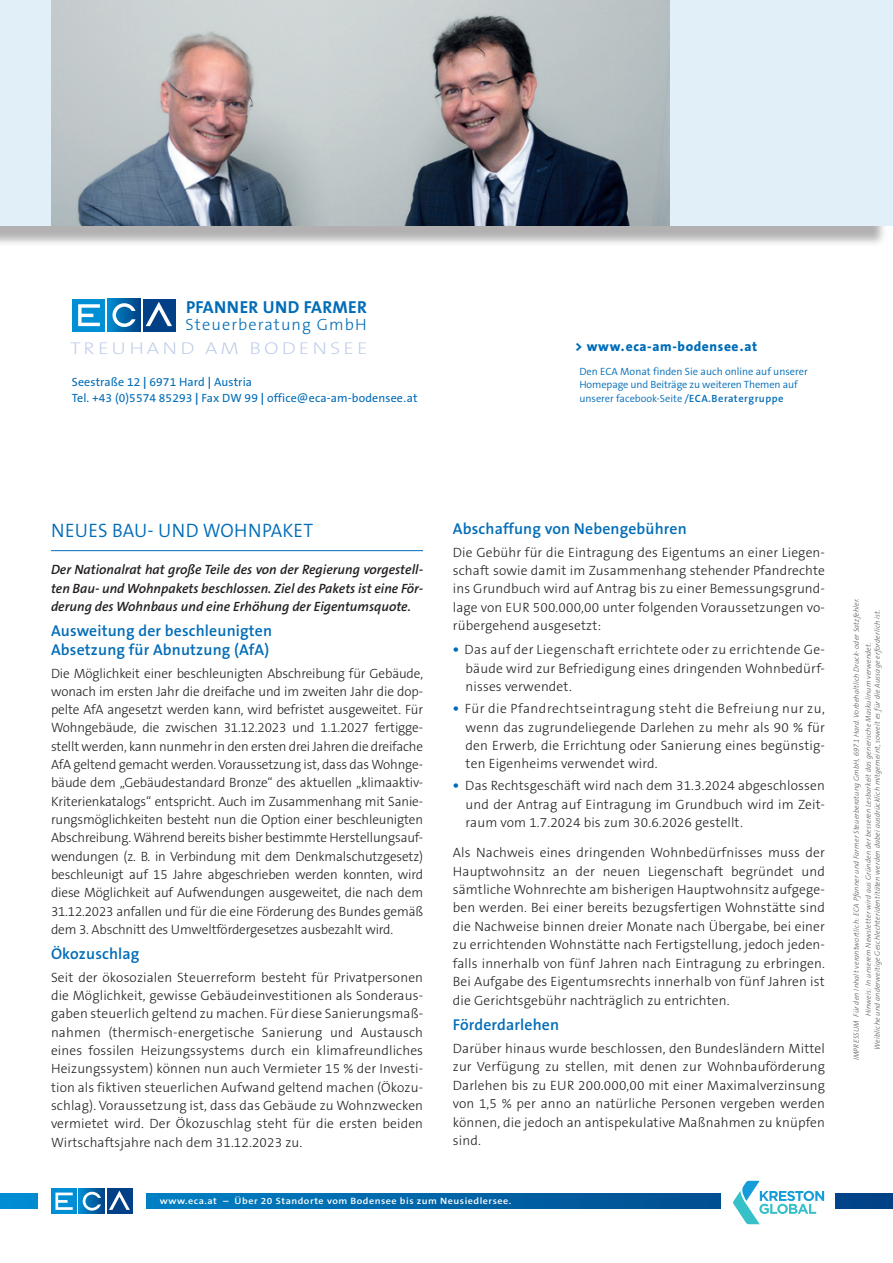
<style>
.page{position:relative;width:893px;height:1263px;background:#fff}
.page>*{position:absolute;margin:0;border:0;box-sizing:border-box;transform-origin:0 0}
.t1{font:300 19.5px "The Sans B4";letter-spacing:.01em;color:#006cb7}
.t2{font:700 17.4px "The Sans B7";letter-spacing:.015em;color:#006cb7}
.t3{font:200 17.1px "The Sans B2";letter-spacing:.15em;color:#bacae7;scale:1.2 1}
.t4{font:300 16.35px "The Sans B3";letter-spacing:.065em;color:#006cb7}
.t5{font:600 15.75px "The Sans B6";letter-spacing:.01em;color:#006cb7}
.t6{font:300 13.5px/18.3px "The Sans B3";letter-spacing:.01em;color:#231f20;text-align:justify}
.t7{font:italic 600 13.5px/18.3px "The Sans B6";color:#231f20;text-align:justify}
.t8{font:300 13.5px "The Sans B3";letter-spacing:.03em;color:#231f20}
.t9{font:300 13.5px "The Sans B3";letter-spacing:.04em;color:#231f20}
.t10{font:800 13.5px "The Sans B8";letter-spacing:.045em;color:#006cb7}
.t11{font:12px "The Sans B5 Plain";letter-spacing:.01em;color:#006cb7}
.t12{font:300 10.5px "The Sans B4";color:#006cb7}
.t13{font:600 9.3px "The Sans B6";letter-spacing:.05em;color:#fff;scale:1.1 1}
.bodytext{font:italic 300 7.5px "The Sans B3";letter-spacing:.02em;color:#57585a}
.s1{font-family:"The Sans B7";font-weight:700}
.s2{font-family:"The Sans B5 Plain";font-weight:400}
.s3{font-family:"The Sans B6";font-weight:600}
.s4{font-family:"The Sans B7";font-weight:700;font-size:15px;color:#006cb7}
</style>
<div class="page">
<hr style="left:51px;top:550px;width:372px;height:1px;background:#006cb7">
<div style="left:0;top:0;width:888px;height:247px;background:#231f20;opacity:.35"></div>
<div style="left:0;top:0;width:893px;height:225px;background:#e1eff9"></div>
<div style="left:72px;top:299px;width:33px;height:32px;background:#008fd5"></div>
<svg style="left:78px;top:304px;width:22px;height:22px"></svg>
<div style="left:108px;top:299px;width:32px;height:32px;background:linear-gradient(to right,#008cd1,#014587)"></div>
<svg style="left:112px;top:303px;width:24px;height:24px"></svg>
<div style="left:143px;top:299px;width:33px;height:32px;background:#014086"></div>
<svg style="left:146px;top:302px;width:26px;height:24px"></svg>
<svg style="left:0;top:1194px;width:893px;height:14px;background:#0165a8"></svg>
<div style="left:38px;top:1176px;width:107px;height:52px;background:#fff"></div>
<div style="left:51px;top:1188px;width:26px;height:26px;background:#008fd5"></div>
<svg style="left:55px;top:1192px;width:18px;height:18px"></svg>
<svg style="left:79px;top:1188px;width:26px;height:26px"></svg>
<svg style="left:83px;top:1192px;width:18px;height:18px"></svg>
<div style="left:107px;top:1188px;width:26px;height:26px;background:#014086"></div>
<svg style="left:109px;top:1190px;width:21px;height:20px"></svg>
<div style="left:721px;top:1176px;width:113px;height:52px;background:#fff"></div>
<svg style="left:733px;top:1181px;width:91px;height:43px"></svg>
<img style="left:51px;top:0;width:279px;height:225px">
<img style="left:330px;top:0;width:340px;height:225px">
<p class="t2" style="left:186px;top:297px;width:182px">PFANNER UND FARMER</p>
<p class="t4" style="left:186px;top:316px;width:183px">Steuerberatung GmbH</p>
<p class="t3" style="left:70px;top:340px;width:249px">TREUHAND AM BODENSEE</p>
<p class="t11" style="left:72px;top:376px;width:182px">Seestraße 12 <span class="s1">|</span> 6971 Hard <span class="s1">|</span> Austria</p>
<p class="t11" style="left:72px;top:392px;width:347px">Tel. +43 (0)5574 85293 <span class="s1">|</span> Fax DW 99 <span class="s1">|</span> office@eca-am-bodensee.at</p>
<p class="t10" style="left:575px;top:339px;width:184px">&gt; www.eca-am-bodensee.at</p>
<p class="t12" style="left:579px;top:366px;width:230px">Den ECA Monat finden Sie auch online auf unserer</p>
<p class="t12" style="left:579px;top:379px;width:220px">Homepage und Beiträge zu weiteren Themen auf</p>
<p class="t12" style="left:579px;top:393px;width:206px">unserer facebook-Seite <span class="s2">/</span><span class="s3">ECA.Beratergruppe</span></p>
<p class="t1" style="left:51px;top:520px;width:264px">NEUES BAU- UND WOHNPAKET</p>
<p class="t7" style="left:51px;top:561px;width:374px">Der Nationalrat hat große Teile des von der Regierung vorgestell&shy;ten Bau- und Wohnpakets beschlossen. Ziel des Pakets ist eine För&shy;derung des Wohnbaus und eine Erhöhung der Eigentumsquote.</p>
<p class="t5" style="left:51px;top:623px;width:223px">Ausweitung der beschleunigten</p>
<p class="t5" style="left:51px;top:641px;width:220px">Absetzung für Abnutzung (AfA)</p>
<p class="t6" style="left:51px;top:665px;width:374px">Die Möglichkeit einer beschleunigten Abschreibung für Gebäude, wonach im ersten Jahr die dreifache und im zweiten Jahr die dop&shy;pelte AfA angesetzt werden kann, wird befristet ausgeweitet. Für Wohngebäude, die zwischen 31.12.2023 und 1.1.2027 fertigge&shy;stellt werden, kann nunmehr in den ersten drei Jahren die dreifache AfA geltend gemacht werden. Voraussetzung ist, dass das Wohnge&shy;bäude dem „Gebäudestandard Bronze“ des aktuellen „klimaaktiv-Kriterienkatalogs“ entspricht. Auch im Zusammenhang mit Sanie&shy;rungsmöglichkeiten besteht nun die Option einer beschleunigten Abschreibung. Während bereits bisher bestimmte Herstellungsauf&shy;wendungen (z. B. in Verbindung mit dem Denkmalschutzgesetz) beschleunigt auf 15 Jahre abgeschrieben werden konnten, wird diese Möglichkeit auf Aufwendungen ausgeweitet, die nach dem 31.12.2023 anfallen und für die eine Förderung des Bundes gemäß dem 3. Abschnitt des Umweltfördergesetzes ausbezahlt wird.</p>
<p class="t5" style="left:51px;top:946px;width:90px">Ökozuschlag</p>
<p class="t6" style="left:51px;top:969px;width:374px">Seit der ökosozialen Steuerreform besteht für Privatpersonen die Möglichkeit, gewisse Gebäudeinvestitionen als Sonderaus&shy;gaben steuerlich geltend zu machen. Für diese Sanierungsmaß&shy;nahmen (thermisch-energetische Sanierung und Austausch eines fossilen Heizungssystems durch ein klimafreundliches Heizungssystem) können nun auch Vermieter 15 % der Investi&shy;tion als fiktiven steuerlichen Aufwand geltend machen (Ökozu&shy;schlag). Voraussetzung ist, dass das Gebäude zu Wohnzwecken vermietet wird. Der Ökozuschlag steht für die ersten beiden Wirtschaftsjahre nach dem 31.12.2023 zu.</p>
<p class="t5" style="left:453px;top:520px;width:235px">Abschaffung von Nebengebühren</p>
<p class="t6" style="left:453px;top:544px;width:374px">Die Gebühr für die Eintragung des Eigentums an einer Liegen&shy;schaft sowie damit im Zusammenhang stehender Pfandrechte ins Grundbuch wird auf Antrag bis zu einer Bemessungsgrund&shy;lage von EUR 500.000,00 unter folgenden Voraussetzungen vo&shy;rübergehend ausgesetzt:</p>
<p class="t8" style="left:453px;top:643px;width:374px"><span class="s4">•</span> Das auf der Liegenschaft errichtete oder zu errichtende Ge-</p>
<p class="t6" style="left:466px;top:660px;width:361px">bäude wird zur Befriedigung eines dringenden Wohnbedürf&shy;nisses verwendet.</p>
<p class="t9" style="left:453px;top:701px;width:374px"><span class="s4">•</span> Für die Pfandrechtseintragung steht die Befreiung nur zu,</p>
<p class="t6" style="left:466px;top:718px;width:361px">wenn das zugrundeliegende Darlehen zu mehr als 90 % für den Erwerb, die Errichtung oder Sanierung eines begünstig&shy;ten Eigenheims verwendet wird.</p>
<p class="t6" style="left:453px;top:777px;width:373px"><span class="s4">•</span> Das Rechtsgeschäft wird nach dem 31.3.2024 abgeschlossen</p>
<p class="t6" style="left:466px;top:796px;width:361px">und der Antrag auf Eintragung im Grundbuch wird im Zeit&shy;raum vom 1.7.2024 bis zum 30.6.2026 gestellt.</p>
<p class="t6" style="left:453px;top:844px;width:374px">Als Nachweis eines dringenden Wohnbedürfnisses muss der Hauptwohnsitz an der neuen Liegenschaft begründet und sämtliche Wohnrechte am bisherigen Hauptwohnsitz aufgege&shy;ben werden. Bei einer bereits bezugsfertigen Wohnstätte sind die Nachweise binnen dreier Monate nach Übergabe, bei einer zu errichtenden Wohnstätte nach Fertigstellung, jedoch jeden&shy;falls innerhalb von fünf Jahren nach Eintragung zu erbringen.<br>Bei Aufgabe des Eigentumsrechts innerhalb von fünf Jahren ist die Gerichtsgebühr nachträglich zu entrichten.</p>
<p class="t5" style="left:453px;top:1017px;width:108px">Förderdarlehen</p>
<p class="t6" style="left:453px;top:1040px;width:374px">Darüber hinaus wurde beschlossen, den Bundesländern Mittel zur Verfügung zu stellen, mit denen zur Wohnbauförderung Darlehen bis zu EUR 200.000,00 mit einer Maximalverzinsung von 1,5 % per anno an natürliche Personen vergeben werden können, die jedoch an antispekulative Maßnahmen zu knüpfen sind.</p>
<p class="t13" style="left:160px;top:1196px;width:321px">www.eca.at – Über 20 Standorte vom Bodensee bis zum Neusiedlersee.</p>
<p class="bodytext" style="left:852px;top:1060px;width:463px;rotate:-90deg">IMPRESSUM Für den Inhalt verantwortlich: ECA Pfanner und Farmer Steuerberatung GmbH, 6971 Hard. Vorbehaltlich Druck- oder Satzfehler.</p>
<p class="bodytext" style="left:873px;top:1049px;width:442px;rotate:-90deg">Weibliche und anderweitige Geschlechteridentitäten werden dabei ausdrücklich mitgemeint, soweit es für die Aussage erforderlich ist.</p>
<p class="bodytext" style="left:864px;top:1016px;width:376px;rotate:-90deg">Hinweis: In unserem Newsletter wird aus Gründen der besseren Lesbarkeit das generische Maskulinum verwendet.</p>
</div>
